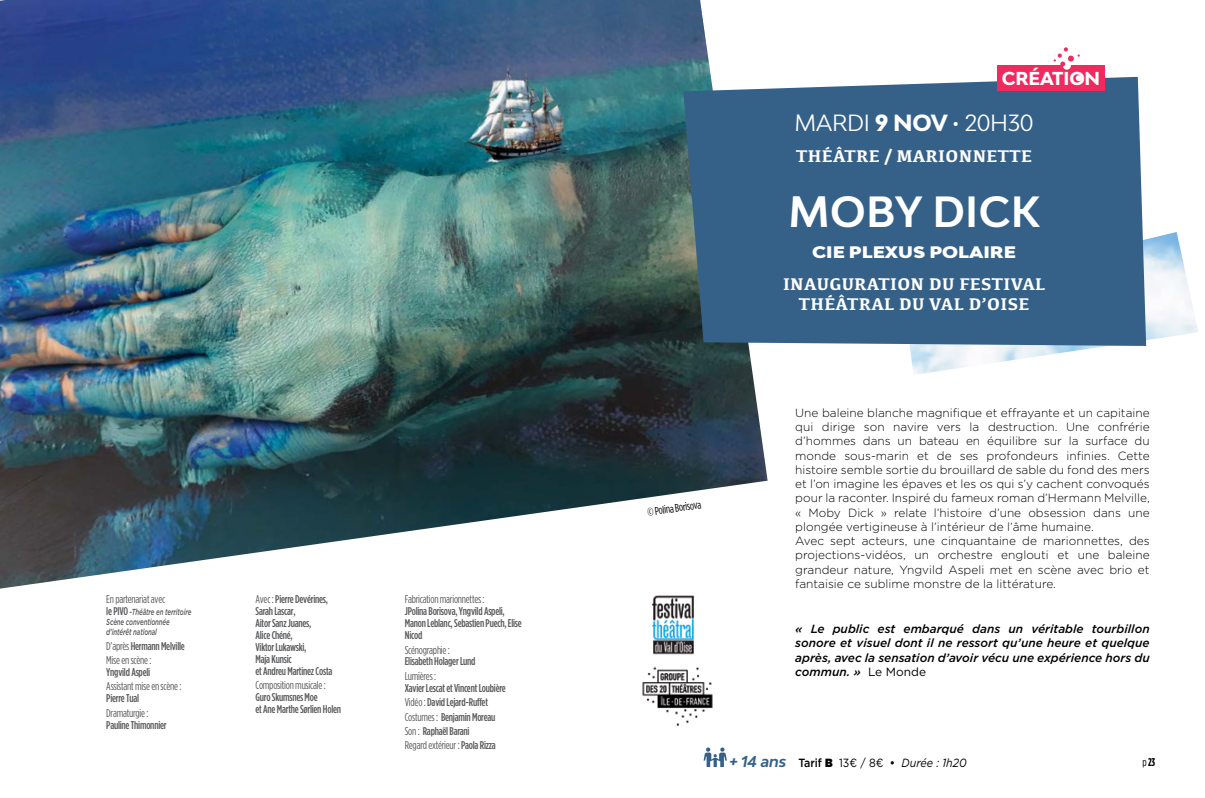
<style>
.page{position:relative;width:1205px;height:798px;background:#fff}
.page>*{position:absolute;margin:0;border:0;box-sizing:border-box;transform-origin:0 0}
.t1{font:700 41.25px "Bw Modelica";color:#fff}
.t2{font:22.12px "Bw Modelica";letter-spacing:-.02em;color:#fff}
.t3{font:800 17.75px "Bw Modelica";letter-spacing:-.01em;color:#fff}
.t4{font:700 17.5px/20px "Kefa";letter-spacing:.02em;color:#fff}
.t5{font:900 15.75px "Bw Modelica";color:#fff;scale:1.15 1}
.t6{font:300 11.88px/14.2px "Gotham";color:#000}
.t7{font:italic 500 11.88px/14.2px "Gotham";color:#000;text-align:justify}
.t8{font:italic 11.88px "Gotham";color:#000;scale:.9 1}
.t9{font:500 11.25px/11.9px "Gotham Condensed";letter-spacing:-.02em;color:#58595b}
.t10{font:11.25px/14.4px "Gotham Condensed";letter-spacing:-.02em;color:#58595b}
.t11{font:11.25px "Gotham Condensed";color:#000}
.t12{font:700 11.25px "Gotham Condensed";color:#000}
.t13{font:italic 500 8.75px/10px "Gotham";letter-spacing:-.02em;color:#58595b;scale:.7 1}
.s1{font-family:"Gotham Condensed";font-style:normal;font-size:11.25px}
.s2{font-weight:500}
.s3{font-weight:400}
.s4{font-weight:800}
.s5{font-weight:400;font-style:normal}
.s6{font-family:"Bw Modelica";font-weight:700;font-size:15px;color:#356189}
.s7{font-weight:500;font-style:normal}
.s8{font-weight:900;font-style:normal}
.s9{font-style:normal}
</style>
<div class="page">
<img style="left:910px;top:232px;width:288px;height:142px">
<img style="left:0;top:0;width:767px;height:588px">
<svg style="left:703px;top:747px;width:24px;height:19px"></svg>
<img style="left:651px;top:595px;width:43px;height:60px">
<img style="left:642px;top:667px;width:71px;height:59px">
<div style="left:683px;top:77px;width:463px;height:269px;background:#356189"></div>
<div style="left:997px;top:66px;width:108px;height:25px;background:#ee2a5e"></div>
<div style="left:1063px;top:61px;width:8px;height:9px;background:#fff;border-radius:50%"></div>
<svg style="left:1076px;top:75px;width:5px;height:6px"></svg>
<svg style="left:1053px;top:47px;width:27px;height:19px"></svg>
<p class="t10" style="left:106px;top:592px;width:60px">En partenariat avec</p>
<p class="t13" style="left:106px;top:607px;width:123px"><span class="s1">le PIVO</span> -Théâtre en territoire<br>Scène conventionnée d’intérêt national</p>
<p class="t10" style="left:106px;top:638px;width:80px">D’après <span class="s2">Hermann Melville<br></span>Mise en scène :</p>
<p class="t9" style="left:106px;top:665px;width:45px">Yngvild Aspeli</p>
<p class="t10" style="left:106px;top:678px;width:77px">Assistant mise en scène :</p>
<p class="t9" style="left:106px;top:692px;width:34px">Pierre Tual</p>
<p class="t10" style="left:106px;top:705px;width:44px">Dramaturgie :</p>
<p class="t9" style="left:106px;top:718px;width:62px">Pauline Thimonnier</p>
<p class="t9" style="left:256px;top:593px;width:78px"><span class="s3">Avec :</span> Pierre Devérines,<br>Sarah Lascar,<br>Aitor Sanz Juanes,<br>Alice Chéné,<br>Viktor Lukawski,<br>Maja Kunsic<br>et Andreu Martinez Costa</p>
<p class="t10" style="left:256px;top:677px;width:72px">Composition musicale :</p>
<p class="t9" style="left:256px;top:690px;width:87px">Guro Skumsnes Moe<br>et Ane Marthe Sørlien Holen</p>
<p class="t10" style="left:405px;top:592px;width:81px">Fabrication marionnettes :</p>
<p class="t9" style="left:405px;top:605px;width:119px">JPolina Borisova, Yngvild Aspeli,<br>Manon Leblanc, Sebastien Puech, Elise<br>Nicod</p>
<p class="t10" style="left:405px;top:642px;width:47px">Scénographie :</p>
<p class="t9" style="left:405px;top:655px;width:72px">Elisabeth Holager Lund</p>
<p class="t10" style="left:405px;top:668px;width:33px">Lumières :</p>
<p class="t9" style="left:405px;top:680px;width:103px;line-height:14.4px">Xavier Lescat et Vincent Loubière<br><span class="s3">Vidéo :</span> David Lejard-Ruffet<br><span class="s3">Costumes :</span> Benjamin Moreau<br><span class="s3">Son :</span> Raphaël Barani<br><span class="s3">Regard extérieur :</span> Paola Rizza</p>
<h3 class="t3" style="left:1002px;top:67px;width:83px">CRÉATION</h3>
<h2 class="t2" style="left:794px;top:109px;width:16px">MARDI</h2>
<h2 class="t2" style="left:875px;top:109px;width:160px"><span class="s4">9 NOV</span> • 20h30</h2>
<h3 class="t4" style="left:796px;top:145px;width:155px">THÉÂTRE / MARIONN</h3>
<h3 class="t4" style="left:986px;top:145px;width:47px">ETTE</h3>
<h1 class="t1" style="left:788px;top:185px;width:171px">MOBYDICK</h1>
<h3 class="t5" style="left:812px;top:242px;width:179px">CIE PLEXUS POLAIRE</h3>
<h3 class="t4" style="left:783px;top:273px;width:119px">INAUGURATION</h3>
<h3 class="t4" style="left:799px;top:273px;width:248px;text-indent:130px">DU FESTIVAL<br>THÉÂTRAL DU VAL D’OIS E</h3>
<p class="t11" style="left:647px;top:505px;width:56px;rotate:-8deg">© Polina Borisova</p>
<p class="t6" style="left:795px;top:405px;width:356px">Une baleine blanche magnifique et effrayante et un capitaine qui dirige son navire vers la destruction. Une confrérie d’hommes dans un bateau en équilibre sur la surface du monde sous-marin et de ses profondeurs infinies. Cette histoire semble sortie du brouillard de sable du fond des mers et l’on imagine les épaves et les os qui s’y cachent convoqués pour la raconter. Inspiré du fameux roman d’Hermann Melville, « Moby Dick » relate l’histoire d’une obsession dans une plongée vertigineuse à l’intérieur de l’âme humaine.<br>Avec sept acteurs, une cinquantaine de marionnettes, des projections-vidéos, un orchestre englouti et une baleine grandeur nature, Yngvild Aspeli met en scène avec brio et fantaisie ce sublime monstre de la littérature.</p>
<p class="t7" style="left:795px;top:621px;width:356px">« Le public est embarqué dans un véritable tourbillon sonore et visuel dont il ne ressort qu’une heure et quelque après, avec la sensation d’avoir vécu une expérience hors du commun. » <span class="s5">Le Monde</span></p>
<p class="t8" style="left:729px;top:755px;width:265px"><span class="s6">+ 14 ans</span> <span class="s7">Tarif</span> <span class="s8">B</span> <span class="s9">13€ / 8€</span> <span class="s7">•</span> Durée : 1h20</p>
<p class="t12" style="left:1142px;top:754px;width:14px"><span class="s3">p</span> 23</p>
</div>
